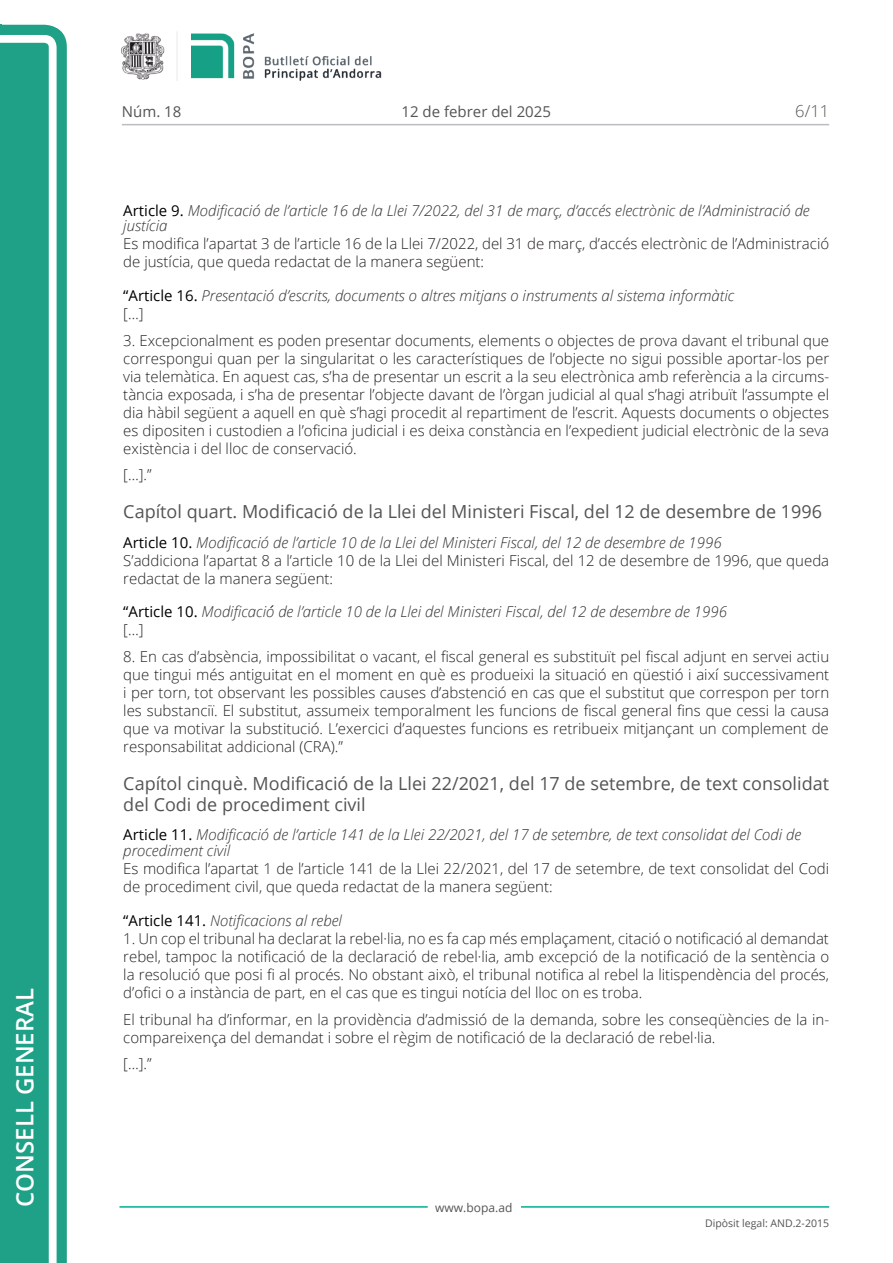
<style>
.page{position:relative;width:893px;height:1263px;background:#fff}
.page>*{position:absolute;margin:0;border:0;box-sizing:border-box;transform-origin:0 0}
.t1{font:600 24px "Open Sans";color:#fff}
.Titol_6{font:18px/21px "Open Sans";color:#545454}
.t2{font:300 16.5px "Open Sans";color:#545454}
.Body_text{font:300 15px/18px "Open Sans";color:#231f20}
.Titol_7{font:italic 300 15px/15.8px "Open Sans";color:#303030}
.t3{font:15px "Open Sans";color:#545454}
.t4{font:12px "Open Sans";color:#545454}
.t5{font:10.5px "Open Sans";color:#545454}
.s1{font-weight:400;font-style:normal;color:#000}
</style>
<div class="page">
<svg style="left:0;top:25px;width:67px;height:1238px;fill:#1ea187"></svg>
<div style="left:0;top:43px;width:49px;height:1220px;background:#1ea187"></div>
<img style="left:122px;top:32px;width:260px;height:49px">
<hr style="left:119px;top:1206px;width:309px;height:2px;background:#00ae91">
<hr style="left:521px;top:1206px;width:308px;height:2px;background:#00ae91">
<hr style="left:122px;top:124px;width:707px;height:1px;background:#bcbdc0">
<h1 class="t1" style="left:8px;top:1207px;width:220px;rotate:-90deg">Consell General</h1>
<p class="t3" style="left:122px;top:102px;width:61px">Núm. 18</p>
<p class="t3" style="left:402px;top:102px;width:151px">12 de febrer del 2025</p>
<p class="t2" style="left:795px;top:100px;width:35px">6/11</p>
<p class="Titol_7" style="left:123px;top:202px;width:688px"><span class="s1">Article 9.</span> Modificació de l’article 16 de la Llei 7/2022, del 31 de març, d’accés electrònic de l’Administració de justícia</p>
<p class="Body_text" style="left:123px;top:234px;width:707px">Es modifica l’apartat 3 de l’article 16 de la Llei 7/2022, del 31 de març, d’accés electrònic de l’Administració de justícia, que queda redactat de la manera següent:</p>
<p class="Titol_7" style="left:123px;top:287px;width:613px"><span class="s1">“Article 16.</span> Presentació d’escrits, documents o altres mitjans o instruments al sistema informàtic</p>
<p class="Body_text" style="left:123px;top:304px;width:22px">[…]</p>
<p class="Body_text" style="left:123px;top:331px;width:707px;text-align:justify">3. Excepcionalment es poden presentar documents, elements o objectes de prova davant el tribunal que correspongui quan per la singularitat o les característiques de l’objecte no sigui possible aportar-los per via telemàtica. En aquest cas, s’ha de presentar un escrit a la seu electrònica amb referència a la circums&shy;tància exposada, i s’ha de presentar l’objecte davant de l’òrgan judicial al qual s’hagi atribuït l’assumpte el dia hàbil següent a aquell en què s’hagi procedit al repartiment de l’escrit. Aquests documents o objectes es dipositen i custodien a l’oficina judicial i es deixa constància en l’expedient judicial electrònic de la seva existència i del lloc de conservació.</p>
<p class="Body_text" style="left:123px;top:465px;width:30px">[…].”</p>
<p class="Titol_6" style="left:123px;top:501px;width:700px">Capítol quart. Modificació de la Llei del Ministeri Fiscal, del 12 de desembre de 1996</p>
<p class="Titol_7" style="left:123px;top:534px;width:600px"><span class="s1">Article 10.</span> Modificació de l’article 10 de la Llei del Ministeri Fiscal, del 12 de desembre de 1996</p>
<p class="Body_text" style="left:123px;top:551px;width:707px">S’addiciona l’apartat 8 a l’article 10 de la Llei del Ministeri Fiscal, del 12 de desembre de 1996, que queda redactat de la manera següent:</p>
<p class="Titol_7" style="left:123px;top:604px;width:605px"><span class="s1">“Article 10.</span> Modificació́de l’article 10 de la Llei del Ministeri Fiscal, del 12 de desembre de 1996</p>
<p class="Body_text" style="left:123px;top:621px;width:22px">[…]</p>
<p class="Body_text" style="left:123px;top:647px;width:707px;text-align:justify">8. En cas d’absència, impossibilitat o vacant, el fiscal general es substituït pel fiscal adjunt en servei actiu que tingui més antiguitat en el moment en què es produeixi la situació en qüestió i així successivament i per torn, tot observant les possibles causes d’abstenció en cas que el substitut que correspon per torn les substanciï. El substitut, assumeix temporalment les funcions de fiscal general fins que cessi la causa que va motivar la substitució. L’exercici d’aquestes funcions es retribueix mitjançant un complement de responsabilitat addicional (CRA).”</p>
<p class="Titol_6" style="left:123px;top:772px;width:707px">Capítol cinquè. Modificació de la Llei 22/2021, del 17 de setembre, de text consolidat del Codi de procediment civil</p>
<p class="Titol_7" style="left:123px;top:827px;width:679px"><span class="s1">Article 11.</span> Modificació de l’article 141 de la Llei 22/2021, del 17 de setembre, de text consolidat del Codi de procediment civil</p>
<p class="Body_text" style="left:123px;top:859px;width:707px">Es modifica l’apartat 1 de l’article 141 de la Llei 22/2021, del 17 de setembre, de text consolidat del Codi de procediment civil, que queda redactat de la manera següent:</p>
<p class="Titol_7" style="left:123px;top:912px;width:220px"><span class="s1">“Article 141.</span> Notificacions al rebel</p>
<p class="Body_text" style="left:123px;top:929px;width:707px;text-align:justify">1. Un cop el tribunal ha declarat la rebel·lia, no es fa cap més emplaçament, citació o notificació al demandat rebel, tampoc la notificació de la declaració de rebel·lia, amb excepció de la notificació de la sentència o la resolució que posi fi al procés. No obstant això, el tribunal notifica al rebel la litispendència del procés, d’ofici o a instància de part, en el cas que es tingui notícia del lloc on es troba.</p>
<p class="Body_text" style="left:123px;top:1010px;width:707px">El tribunal ha d’informar, en la providència d’admissió de la demanda, sobre les conseqüències de la in&shy;compareixença del demandat i sobre el règim de notificació de la declaració de rebel·lia.</p>
<p class="Body_text" style="left:123px;top:1054px;width:30px">[…].”</p>
<p class="t4" style="left:435px;top:1199px;width:79px">www.bopa.ad</p>
<p class="t5" style="left:705px;top:1216px;width:125px">Dipòsit legal: AND.2-2015</p>
</div>
